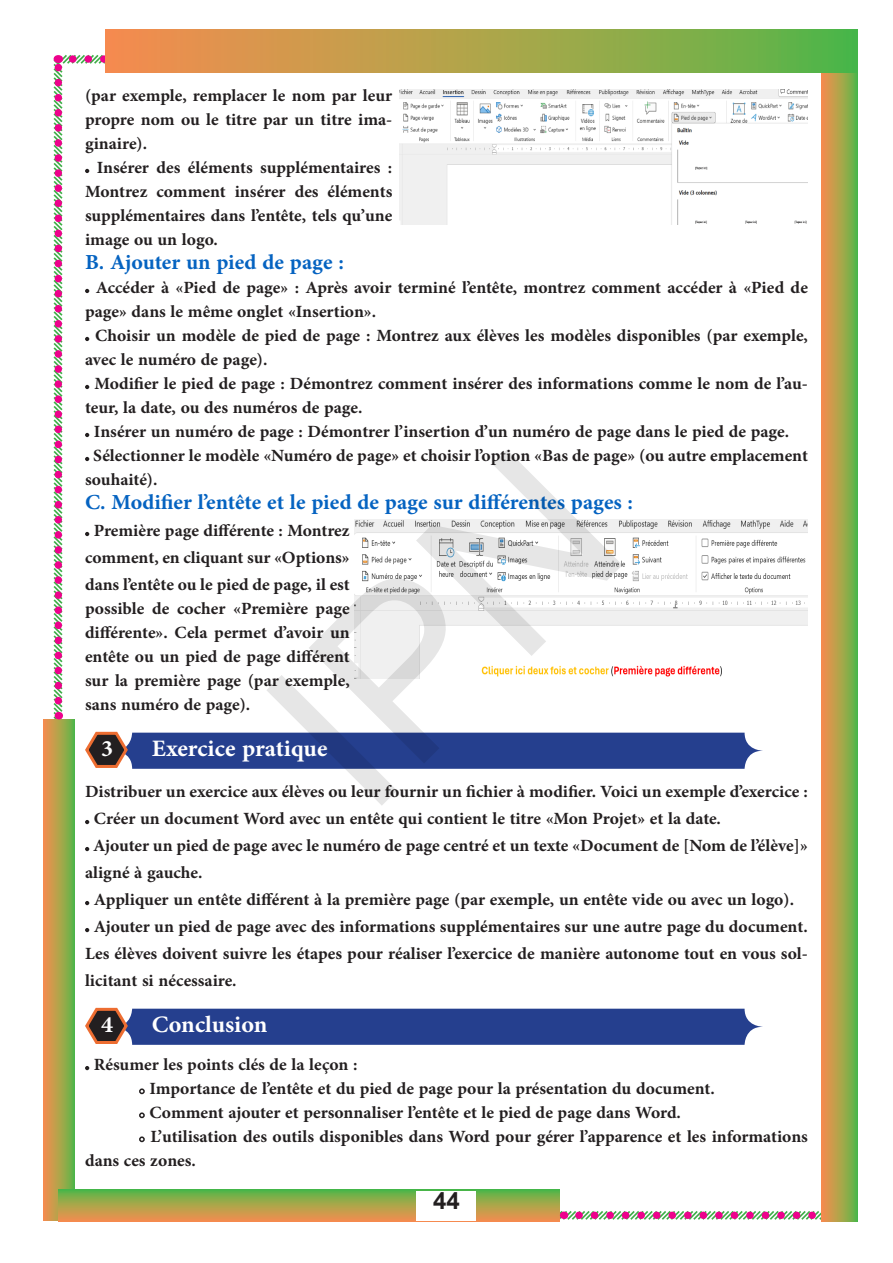
<style>
.page{position:relative;width:893px;height:1263px;background:#fff}
.page>*{position:absolute;margin:0;border:0;box-sizing:border-box;transform-origin:0 0}
.t1{font:700 33px "Adobe Arabic";color:#fff}
.t2{font:700 30px "Adobe Arabic";color:#0563c1}
.t3{font:700 24px/24px "Adobe Arabic";color:#231f20;text-align:center}
.t4{font:700 24px "Arial";color:#231f20}
</style>
<div class="page">
<div style="left:43px;top:719px;width:32px;height:501px;background:linear-gradient(to right,#fd8e4e,#61b648)"></div>
<div style="left:59px;top:1189px;width:501px;height:32px;background:linear-gradient(to bottom,#55b947,#f1914e)"></div>
<div style="left:417px;top:1191px;width:59px;height:30px;background:#fff"></div>
<svg style="left:579px;top:1211px;width:238px;height:8px"></svg>
<svg style="left:73px;top:55px;width:33px;height:8px"></svg>
<svg style="left:55px;top:55px;width:7px;height:646px;background:#bd7e98"></svg>
<div style="left:821px;top:29px;width:36px;height:1192px;background:linear-gradient(to right,#fe8d4f,#62b648)"></div>
<div style="left:106px;top:29px;width:751px;height:44px;background:linear-gradient(to right,#fc8e4e,#57b948)"></div>
<svg style="left:85px;top:169px;width:4px;height:4px"></svg>
<svg style="left:85px;top:289px;width:4px;height:4px"></svg>
<svg style="left:85px;top:337px;width:4px;height:4px"></svg>
<svg style="left:85px;top:385px;width:4px;height:4px"></svg>
<svg style="left:85px;top:433px;width:4px;height:4px"></svg>
<svg style="left:85px;top:457px;width:4px;height:4px"></svg>
<svg style="left:85px;top:532px;width:4px;height:4px"></svg>
<div style="left:114px;top:733px;width:649px;height:36px;background:#253f8e;border-radius:18px"></div>
<svg style="left:85px;top:731px;width:45px;height:38px"></svg>
<svg style="left:85px;top:820px;width:4px;height:4px"></svg>
<svg style="left:85px;top:847px;width:4px;height:4px"></svg>
<svg style="left:85px;top:901px;width:4px;height:4px"></svg>
<svg style="left:85px;top:928px;width:4px;height:4px"></svg>
<div style="left:114px;top:1009px;width:649px;height:36px;background:#253f8e;border-radius:18px"></div>
<svg style="left:85px;top:1007px;width:45px;height:38px"></svg>
<svg style="left:85px;top:1066px;width:4px;height:4px"></svg>
<svg style="left:139px;top:1088px;width:6px;height:6px"></svg>
<svg style="left:139px;top:1112px;width:6px;height:6px"></svg>
<svg style="left:139px;top:1136px;width:6px;height:6px"></svg>
<img style="left:622px;top:520px;width:186px;height:157px">
<img style="left:399px;top:89px;width:409px;height:135px">
<svg style="left:266px;top:519px;width:356px;height:250px"></svg>
<p class="t3" style="left:85px;top:81px;width:309px">(par exemple, remplacer le nom par leur</p>
<p class="t3" style="left:85px;top:105px;width:309px">propre nom ou le titre par un titre ima-</p>
<p class="t3" style="left:85px;top:129px;width:64px">ginaire).</p>
<p class="t3" style="left:97px;top:153px;width:297px">Insérer des éléments supplémentaires :</p>
<p class="t3" style="left:85px;top:177px;width:309px">Montrez comment insérer des éléments</p>
<p class="t3" style="left:85px;top:201px;width:309px">supplémentaires dans l’entête, tels qu’une</p>
<p class="t3" style="left:85px;top:225px;width:134px">image ou un logo.</p>
<p class="t2" style="left:85px;top:241px;width:260px">B. Ajouter un pied de page :</p>
<p class="t3" style="left:96px;top:273px;width:714px">Accéder à «Pied de page» : Après avoir terminé l’entête, montrez comment accéder à «Pied de</p>
<p class="t3" style="left:85px;top:297px;width:293px">page» dans le même onglet «Insertion».</p>
<p class="t3" style="left:95px;top:321px;width:714px">Choisir un modèle de pied de page : Montrez aux élèves les modèles disponibles (par exemple,</p>
<p class="t3" style="left:85px;top:345px;width:184px">avec le numéro de page).</p>
<p class="t3" style="left:94px;top:369px;width:715px">Modifier le pied de page : Démontrez comment insérer des informations comme le nom de l’au-</p>
<p class="t3" style="left:85px;top:393px;width:279px">teur, la date, ou des numéros de page.</p>
<p class="t3" style="left:94px;top:417px;width:697px">Insérer un numéro de page : Démontrer l’insertion d’un numéro de page dans le pied de page.</p>
<p class="t3" style="left:93px;top:441px;width:716px">Sélectionner le modèle «Numéro de page» et choisir l’option «Bas de page» (ou autre emplacement</p>
<p class="t3" style="left:85px;top:465px;width:74px">souhaité).</p>
<p class="t2" style="left:85px;top:481px;width:550px">C. Modifier l’entête et le pied de page sur différentes pages :</p>
<p class="t3" style="left:85px;top:514px;width:266px;line-height:27px">Première page différente : Montrez comment, en cliquant sur «Options» dans l’entête ou le pied de page, il est</p>
<p class="t3" style="left:85px;top:594px;width:266px;text-align:justify">possible de cocher «Première page différente». Cela permet d’avoir un entête ou un pied de page différent sur la première page (par exemple, sans numéro de page).</p>
<h1 class="t1" style="left:101px;top:725px;width:228px">3 Exercice pratique</h1>
<p class="t3" style="left:85px;top:777px;width:724px">Distribuer un exercice aux élèves ou leur fournir un fichier à modifier. Voici un exemple d’exercice :</p>
<p class="t3" style="left:94px;top:804px;width:628px">Créer un document Word avec un entête qui contient le titre «Mon Projet» et la date.</p>
<p class="t3" style="left:93px;top:831px;width:716px">Ajouter un pied de page avec le numéro de page centré et un texte «Document de [Nom de l’élève]»</p>
<p class="t3" style="left:85px;top:858px;width:119px">aligné à gauche.</p>
<p class="t3" style="left:94px;top:885px;width:702px">Appliquer un entête différent à la première page (par exemple, un entête vide ou avec un logo).</p>
<p class="t3" style="left:94px;top:912px;width:716px">Ajouter un pied de page avec des informations supplémentaires sur une autre page du document.</p>
<p class="t3" style="left:85px;top:939px;width:724px">Les élèves doivent suivre les étapes pour réaliser l’exercice de manière autonome tout en vous sol-</p>
<p class="t3" style="left:85px;top:966px;width:153px">licitant si nécessaire.</p>
<h1 class="t1" style="left:101px;top:1001px;width:168px">4 Conclusion</h1>
<p class="t3" style="left:94px;top:1050px;width:265px">Résumer les points clés de la leçon :</p>
<p class="t3" style="left:149px;top:1074px;width:567px">Importance de l’entête et du pied de page pour la présentation du document.</p>
<p class="t3" style="left:149px;top:1098px;width:533px">Comment ajouter et personnaliser l’entête et le pied de page dans Word.</p>
<p class="t3" style="left:150px;top:1122px;width:659px">L’utilisation des outils disponibles dans Word pour gérer l’apparence et les informations</p>
<p class="t3" style="left:85px;top:1146px;width:112px">dans ces zones.</p>
<p class="t4" style="left:433px;top:1183px;width:28px">44</p>
</div>
